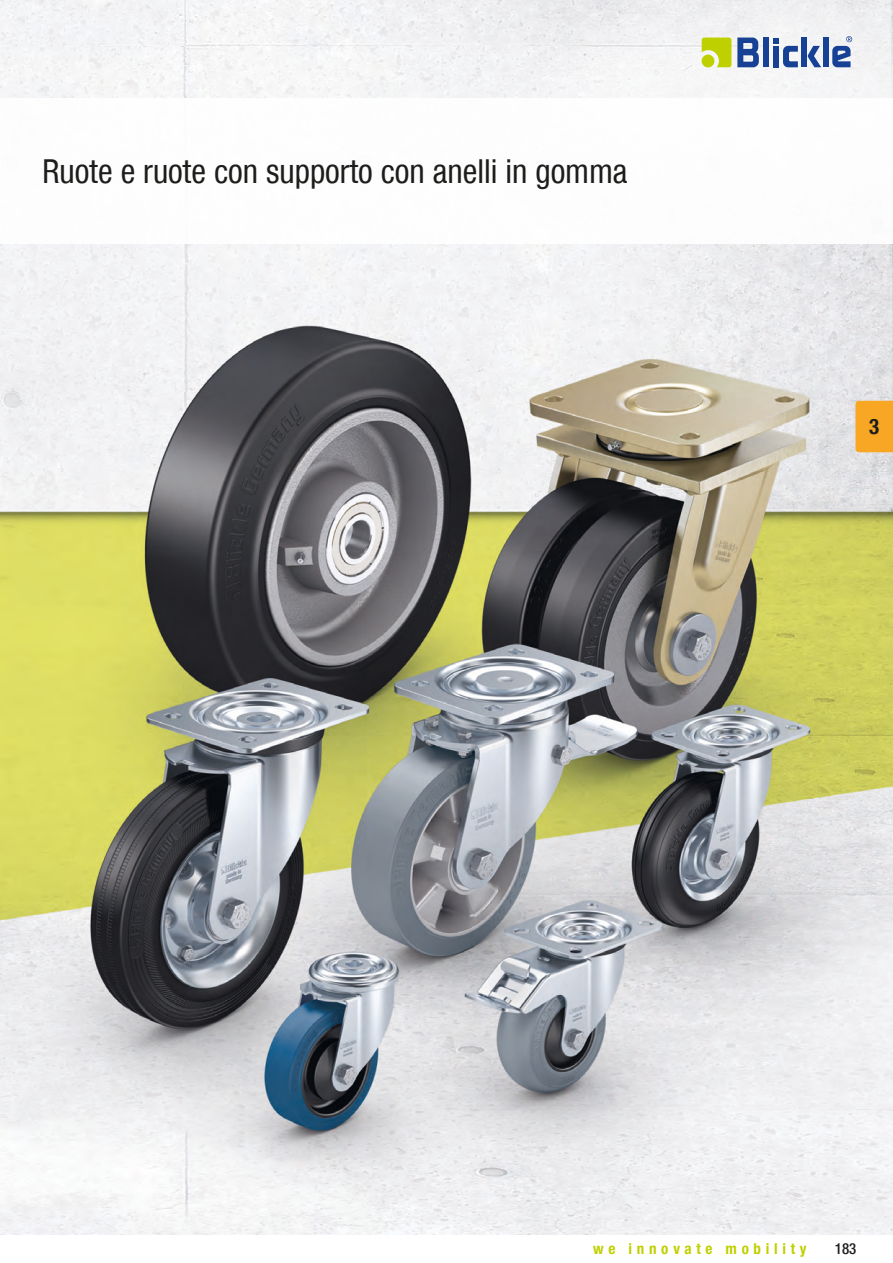
<style>
.page{position:relative;width:893px;height:1263px;background:#fff}
.page>*{position:absolute;margin:0;border:0;box-sizing:border-box;transform-origin:0 0}
._01_Header_Serie{font:33px "Blickle Sans Global";color:#1d1d1b}
.t1{font:700 21px "Blickle Sans Global";color:#1d1d1b}
.t2{font:700 15px "Blickle Sans Global";letter-spacing:.315em;color:#bfd000}
._02_Infobox_Wert{font:500 15px "Blickle Sans Global";color:#1d1d1b}
</style>
<div class="page">
<img style="left:0;top:0;width:893px;height:1235px">
<svg style="left:520px;top:0;width:373px;height:98px;fill:#f2f2f4"></svg>
<svg style="left:702px;top:38px;width:29px;height:29px"></svg>
<div style="left:763px;top:38px;width:6px;height:29px;background:#164194"></div>
<svg style="left:808px;top:46px;width:13px;height:21px"></svg>
<svg style="left:773px;top:38px;width:25px;height:29px"></svg>
<div style="left:823px;top:38px;width:6px;height:29px;background:#164194"></div>
<div style="left:801px;top:38px;width:6px;height:29px;background:#164194"></div>
<svg style="left:737px;top:38px;width:22px;height:29px"></svg>
<div style="left:702px;top:55px;width:12px;height:12px;background:#bfd000;border-radius:50%"></div>
<svg style="left:832px;top:36px;width:20px;height:31px"></svg>
<div style="left:0;top:98px;width:893px;height:145px;background:#fff"></div>
<div style="left:855px;top:401px;width:38px;height:51px;background:#f7a724"></div>
<p class="_01_Header_Serie" style="left:43px;top:152px;width:587px">Ruote e ruote con supporto con anelli in gomma</p>
<p class="t1" style="left:869px;top:414px;width:12px">3</p>
<p class="t2" style="left:593px;top:1240px;width:215px">we innovate mobility</p>
<p class="_02_Infobox_Wert" style="left:835px;top:1240px;width:23px">183</p>
</div>
